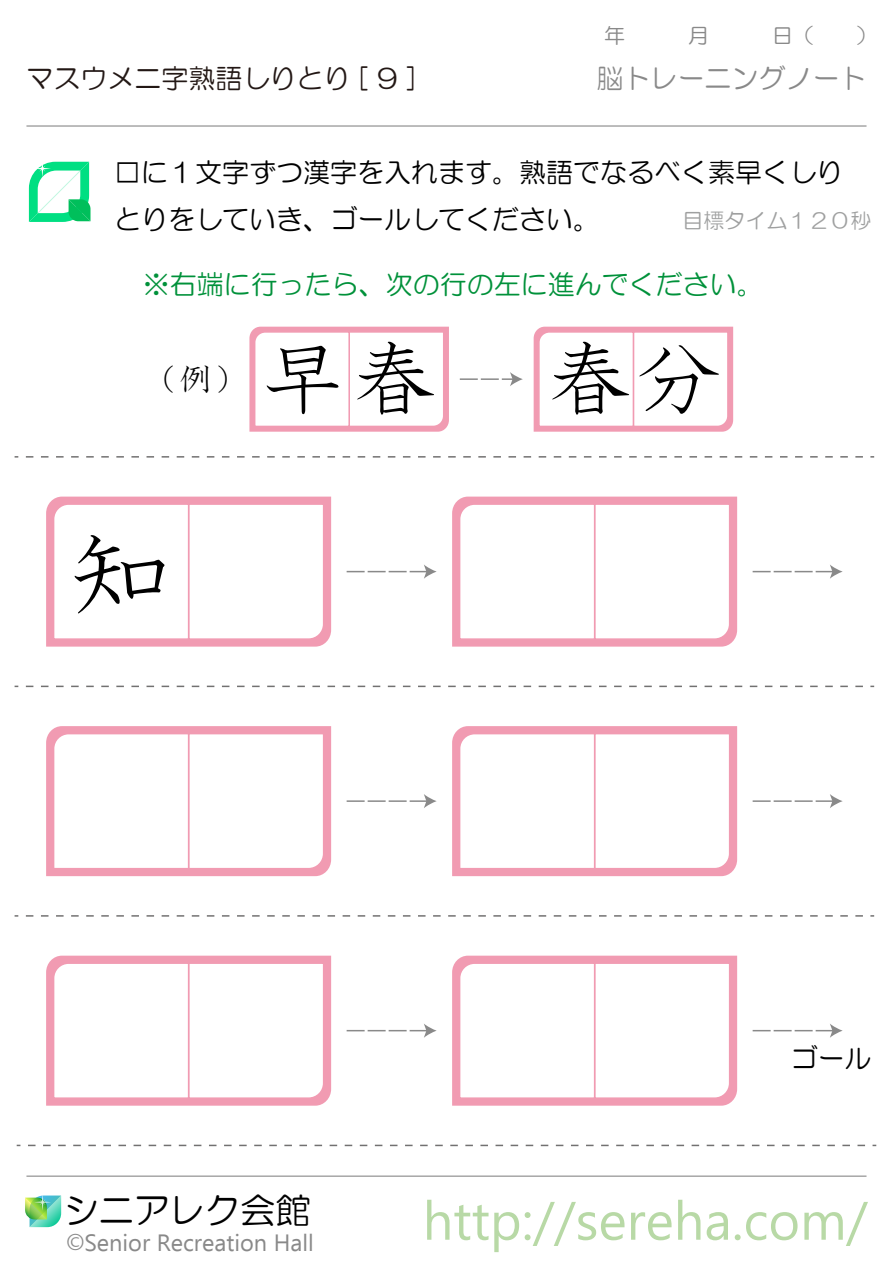
<style>
.page{position:relative;width:893px;height:1263px;background:#fff}
.page>*{position:absolute;margin:0;border:0;box-sizing:border-box;transform-origin:0 0}
.t1{font:108px "HGP Kyokashotai";color:#000}
.t2{font:90px "HGP Kyokashotai";color:#000}
.t3{font:54px "Ebrima";color:#b8d9a6}
.t4{font:36px "HGP Kyokashotai";color:#000}
.t5{font:35.25px "HG Maru Gothic MPRO";color:#000}
.t6{font:27px/47.2px "HG Maru Gothic MPRO";color:#000}
.t7{font:27px "HG Maru Gothic MPRO";color:#00913a}
.t8{font:27px "HG Maru Gothic MPRO";color:#231815}
.t9{font:27px "HG Maru Gothic MPRO";color:#898989}
.t10{font:23.55px "Ebrima";color:#898989}
.t11{font:21px "HG Maru Gothic MPRO";color:#9fa0a0}
.s1{font-family:"Koz Go Pro"}
</style>
<div class="page">
<hr style="left:26px;top:1175px;width:840px;height:2px;background:#898989">
<svg style="left:29px;top:161px;width:62px;height:61px"></svg>
<hr style="left:26px;top:125px;width:840px;height:2px;background:#898989">
<svg style="left:25px;top:1195px;width:36px;height:32px"></svg>
<svg style="left:26px;top:686px;width:848px;height:1px"></svg>
<svg style="left:26px;top:915px;width:848px;height:2px"></svg>
<svg style="left:28px;top:1145px;width:848px;height:1px"></svg>
<svg style="left:26px;top:456px;width:848px;height:2px"></svg>
<svg style="left:347px;top:564px;width:90px;height:15px"></svg>
<svg style="left:46px;top:497px;width:285px;height:150px"></svg>
<svg style="left:452px;top:497px;width:285px;height:150px"></svg>
<svg style="left:753px;top:564px;width:90px;height:15px"></svg>
<svg style="left:347px;top:794px;width:90px;height:14px"></svg>
<svg style="left:46px;top:726px;width:285px;height:150px"></svg>
<svg style="left:452px;top:726px;width:285px;height:150px"></svg>
<svg style="left:753px;top:794px;width:90px;height:14px"></svg>
<svg style="left:347px;top:1024px;width:90px;height:14px"></svg>
<svg style="left:46px;top:956px;width:285px;height:150px"></svg>
<svg style="left:452px;top:956px;width:285px;height:150px"></svg>
<svg style="left:753px;top:1024px;width:90px;height:14px"></svg>
<svg style="left:460px;top:372px;width:63px;height:14px"></svg>
<svg style="left:249px;top:327px;width:200px;height:105px"></svg>
<svg style="left:534px;top:327px;width:199px;height:105px"></svg>
<p class="t8" style="left:26px;top:64px;width:393px">マスウメ二字熟語しりとり [ 9 ]</p>
<p class="t9" style="left:596px;top:64px;width:272px">脳トレーニングノート</p>
<p class="t6" style="left:114px;top:148px;width:730px">□に１文字ずつ漢字を入れます。熟語でなるべく素早くしりとりをしていき、ゴールしてください。</p>
<p class="t11" style="left:682px;top:210px;width:190px">目標タイム１２０秒</p>
<p class="t7" style="left:143px;top:271px;width:623px">※右端に行ったら、次の行の左に進んでください。</p>
<h3 class="t4" style="left:160px;top:361px;width:74px">（例）</h3>
<h2 class="t2" style="left:259px;top:334px;width:467px">早春 春分</h2>
<h1 class="t1" style="left:66px;top:520px;width:109px">知</h1>
<p class="t6" style="left:790px;top:1035px;width:82px">ゴール</p>
<h3 class="t5" style="left:64px;top:1193px;width:249px">シニアレク会館</h3>
<p class="t10" style="left:66px;top:1225px;width:249px"><span class="s1">©</span>Senior Recreation Hall</p>
<h3 class="t3" style="left:423px;top:1182px;width:446px">http://sereha.com/</h3>
</div>
